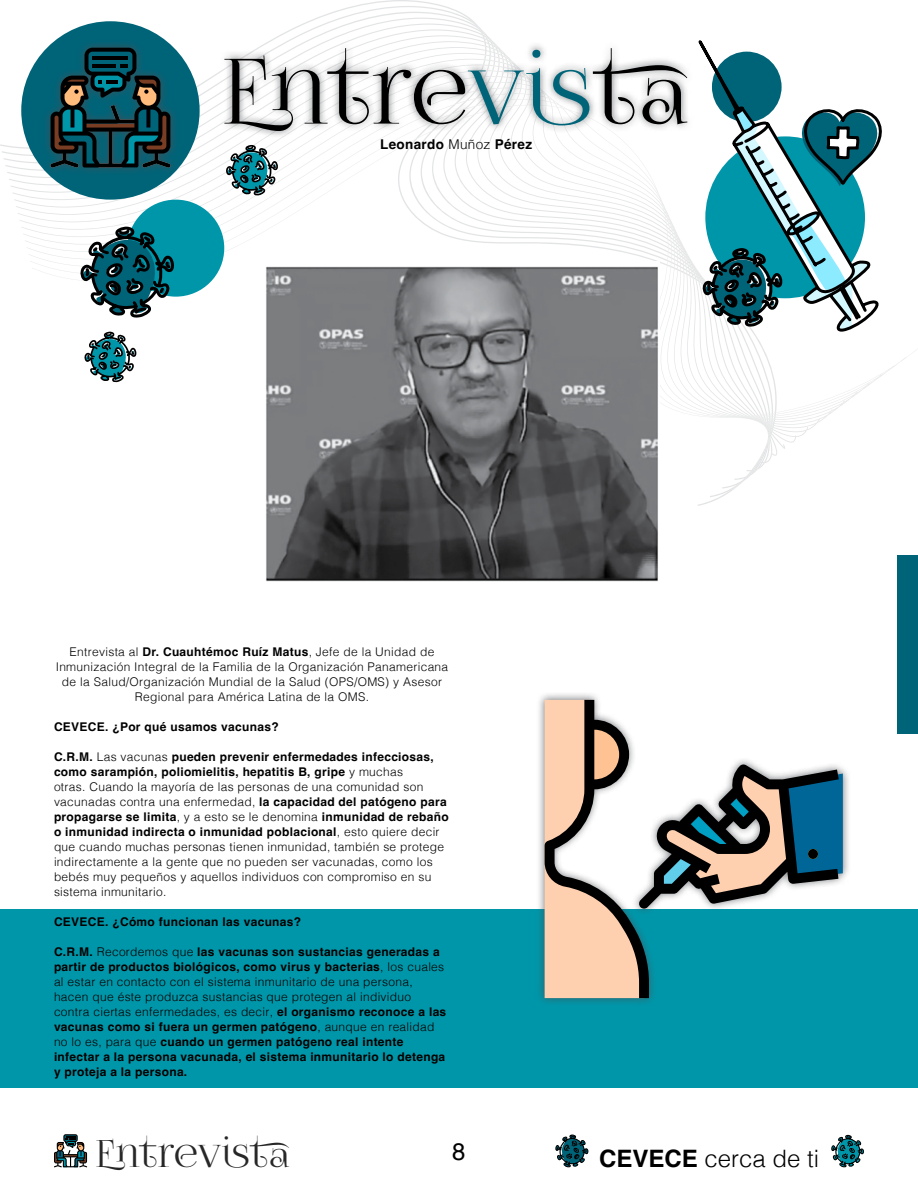
<style>
.page{position:relative;width:918px;height:1188px;background:#fff}
.page>*{position:absolute;margin:0;border:0;box-sizing:border-box;transform-origin:0 0}
.t1{font:90px "Foglihten No 07";color:#000}
.t2{font:37.5px "Foglihten No 07";letter-spacing:-.01em;color:#272727}
.t3{font:300 24px "Helvetica";color:#000}
.t4{font:24px "Helvetica";color:#000}
.t5{font:700 13.5px "Helvetica";letter-spacing:.025em;color:#000}
.t6{font:300 12px/15px "Helvetica";letter-spacing:.025em;color:#000;text-align:center}
.t7{font:700 12px/15px "Helvetica";letter-spacing:.025em;color:#000}
.s1{color:#006479}
.s2{font-weight:300}
.s3{font-weight:700}
</style>
<div class="page">
<svg style="left:32px;top:105px;width:884px;height:313px"></svg>
<div style="left:127px;top:200px;width:97px;height:97px;background:#0096a9;border-radius:50%"></div>
<svg style="left:700px;top:40px;width:189px;height:314px"></svg>
<div style="left:21px;top:21px;width:179px;height:179px;background:#006479;border-radius:50%"></div>
<div style="left:218px;top:41px;width:477px;height:98px;background:#4b4e53;opacity:.75"></div>
<svg style="left:224px;top:144px;width:56px;height:53px"></svg>
<svg style="left:78px;top:225px;width:100px;height:95px"></svg>
<svg style="left:83px;top:331px;width:55px;height:52px"></svg>
<div style="left:42px;top:39px;width:137px;height:137px;background:#4b4e53;opacity:.75"></div>
<svg style="left:50px;top:48px;width:121px;height:120px"></svg>
<img style="left:258px;top:261px;width:402px;height:321px">
<div style="left:0;top:909px;width:918px;height:179px;background:#0096a9"></div>
<div style="left:536px;top:692px;width:315px;height:314px;background:#4b4e53;opacity:.75"></div>
<svg style="left:545px;top:700px;width:298px;height:298px"></svg>
<div style="left:808px;top:849px;width:10px;height:10px;background:#000;border-radius:50%"></div>
<div style="left:897px;top:556px;width:21px;height:178px;background:#006479"></div>
<svg style="left:555px;top:1134px;width:34px;height:34px"></svg>
<svg style="left:831px;top:1134px;width:33px;height:34px"></svg>
<svg style="left:54px;top:1134px;width:33px;height:33px"></svg>
<h1 class="t1" style="left:223px;top:40px;width:468px">Entre<span class="s1">vis</span>ta</h1>
<p class="t5" style="left:380px;top:136px;width:153px">Leonardo <span class="s2">Muñoz</span> Pérez</p>
<p class="t6" style="left:56px;top:643px;width:394px">Entrevista al <span class="s3">Dr. Cuauhtémoc Ruíz Matus</span>, Jefe de la Unidad de Inmunización Integral de la Familia de la Organización Panamericana de la Salud/Organización Mundial de la Salud (OPS/OMS) y Asesor Regional para América Latina de la OMS.</p>
<p class="t7" style="left:54px;top:720px;width:226px">CEVECE. ¿Por qué usamos vacunas?</p>
<p class="t6" style="left:54px;top:748px;width:396px;text-align:left"><span class="s3">C.R.M.</span> Las vacunas <span class="s3">pueden prevenir enfermedades infecciosas, como sarampión, poliomielitis, hepatitis B, gripe</span> y muchas<br>otras. Cuando la mayoría de las personas de una comunidad son vacunadas contra una enfermedad, <span class="s3">la capacidad del patógeno para propagarse se limita</span>, y a esto se le denomina <span class="s3">inmunidad de rebaño o inmunidad indirecta o inmunidad poblacional</span>, esto quiere decir que cuando muchas personas tienen inmunidad, también se protege indirectamente a la gente que no pueden ser vacunadas, como los bebés muy pequeños y aquellos individuos con compromiso en su sistema inmunitario.</p>
<p class="t7" style="left:54px;top:915px;width:249px">CEVECE. ¿Cómo funcionan las vacunas?</p>
<p class="t7" style="left:54px;top:945px;width:394px">C.R.M. <span class="s2">Recordemos que</span> las vacunas son sustancias generadas a partir de productos biológicos, como virus y bacterias<span class="s2">, los cuales al estar en contacto con el sistema inmunitario de una persona, hacen que éste produzca sustancias que protegen al individuo contra ciertas enfermedades, es decir,</span> el organismo reconoce a las vacunas como si fuera un germen patógeno<span class="s2">, aunque en realidad no lo es, para que</span> cuando un germen patógeno real intente infectar a la persona vacunada, el sistema inmunitario lo detenga y proteja a la persona.</p>
<h2 class="t2" style="left:96px;top:1132px;width:196px">Entrevista</h2>
<h3 class="t4" style="left:452px;top:1133px;width:15px">8</h3>
<h3 class="t3" style="left:599px;top:1138px;width:222px"><span class="s3">CEVECE</span> cerca de ti</h3>
</div>
